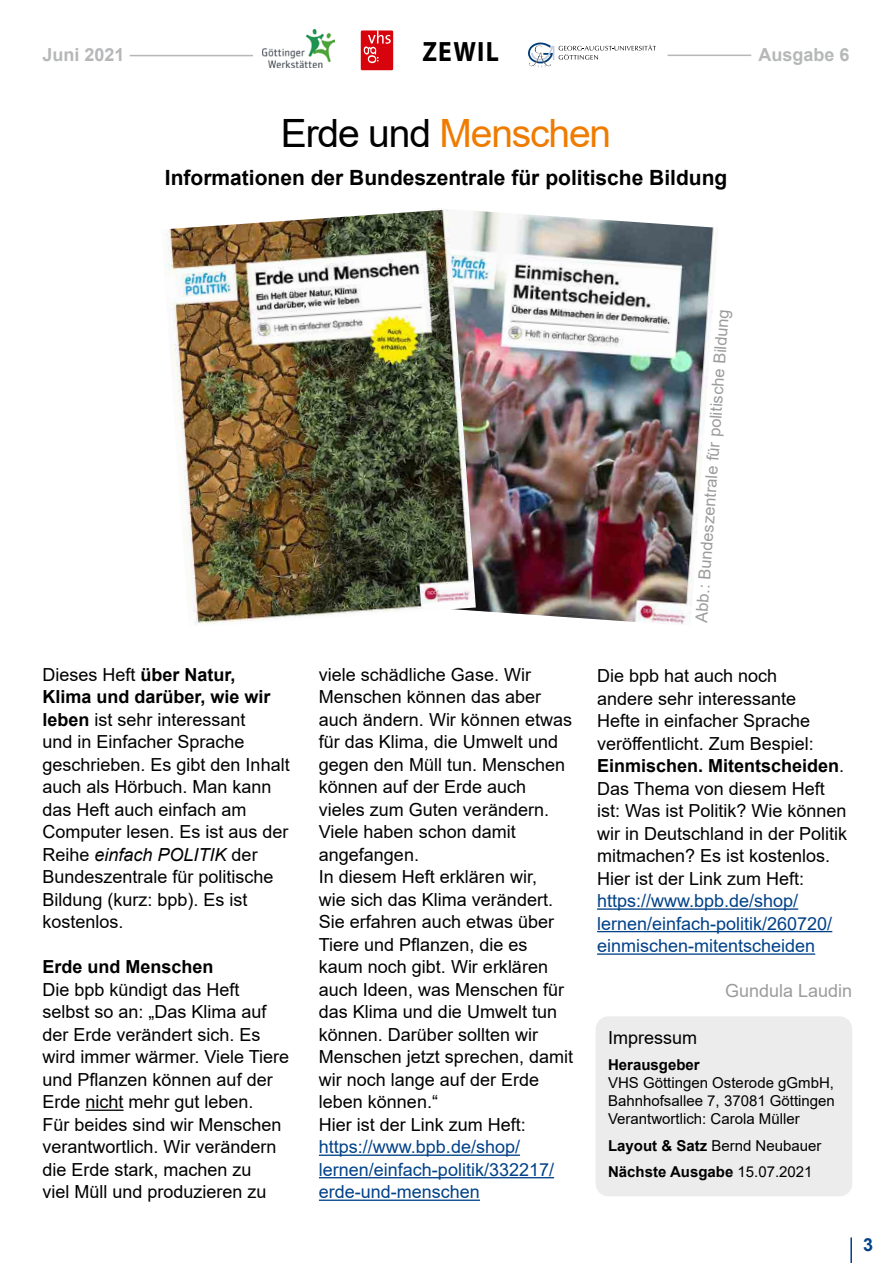
<style>
.page{position:relative;width:893px;height:1263px;background:#fff}
.page>*{position:absolute;margin:0;border:0;box-sizing:border-box;transform-origin:0 0}
.t1{font:39px "Arial";letter-spacing:-.03em;color:#ef7c00}
.t2{font:700 28.05px "Myriad Pro";letter-spacing:.05em;color:#000;scale:.91 1}
.t3{font:700 21px "Arial";color:#000}
.t4{font:18px/22.5px "Arial";color:#000}
.t5{font:18px/22.5px "Arial";color:#004188}
.t6{font:700 18px "Arial";color:#b6b7b8}
.t7{font:700 18px "Arial";color:#000}
.t8{font:18px "Arial";color:#9c9c9d}
.t9{font:700 18px "Arial";color:#004188}
.t10{font:16.5px "Arial";color:#9c9c9d}
.t11{font:15px/18px "Arial";color:#000;text-align:justify}
.t12{font:700 15px/26.5px "Arial";color:#000}
.s1{color:#000}
.s2{font-weight:700}
.s3{font-style:italic}
.s4{font-weight:400}
</style>
<div class="page">
<hr style="left:850px;top:1237px;width:2px;height:26px;background:#004188">
<img style="left:476px;top:211px;width:238px;height:414px">
<hr style="left:130px;top:55px;width:123px;height:1px;background:#b6b7b8">
<hr style="left:668px;top:55px;width:83px;height:1px;background:#b6b7b8">
<svg style="left:528px;top:42px;width:128px;height:25px"></svg>
<img style="left:263px;top:30px;width:71px;height:37px">
<div style="left:361px;top:31px;width:32px;height:39px;background:#d7040d"></div>
<svg style="left:364px;top:31px;width:27px;height:32px"></svg>
<hr style="left:86px;top:1109px;width:38px;height:2px;background:#000">
<hr style="left:319px;top:1154px;width:201px;height:2px;background:#004188">
<hr style="left:319px;top:1177px;width:235px;height:1px;background:#004188">
<hr style="left:319px;top:1199px;width:161px;height:2px;background:#004188">
<hr style="left:597px;top:908px;width:201px;height:2px;background:#004188">
<hr style="left:597px;top:931px;width:235px;height:1px;background:#004188">
<hr style="left:597px;top:953px;width:218px;height:2px;background:#004188">
<div style="left:596px;top:1016px;width:256px;height:180px;background:#ececec;border-radius:13px"></div>
<img style="left:164px;top:209px;width:312px;height:415px">
<p class="t6" style="left:43px;top:42px;width:84px">Juni 2021</p>
<h2 class="t2" style="left:422px;top:33px;width:86px">ZEWIL</h2>
<p class="t6" style="left:758px;top:42px;width:93px">Ausgabe 6</p>
<h1 class="t1" style="left:281px;top:107px;width:332px"><span class="s1">Erde und</span> Menschen</h1>
<p class="t3" style="left:165px;top:163px;width:564px">Informationen der Bundeszentrale für politische Bildung</p>
<p class="t4" style="left:43px;top:663px;width:249px">Dieses Heft <span class="s2">ü ber Natur,<br>Klima und darü ber, wie wir leben</span> ist sehr interessant<br>und in Einfacher Sprache geschrieben. Es gibt den Inhalt auch als Hörbuch. Man kann das Heft auch einfach am<br>Computer lesen. Es ist aus der<br>Reihe <span class="s3">einfach POLITIK</span> der<br>Bundeszentrale für politische<br>Bildung (kurz: bpb). Es ist kostenlos.</p>
<p class="t7" style="left:43px;top:954px;width:173px">Erde und Menschen</p>
<p class="t4" style="left:43px;top:978px;width:248px">Die bpb kündigt das Heft selbst so an: „Das Klima auf der Erde verändert sich. Es wird immer wärmer. Viele Tiere und Pflanzen können auf der<br>Erde nicht mehr gut leben.<br>Fü r beides sind wir Menschen verantwortlich. Wir verändern die Erde stark, machen zu<br>viel Mü ll und produzieren zu</p>
<p class="t4" style="left:319px;top:663px;width:256px">viele schädliche Gase. Wir<br>Menschen können das aber auch ändern. Wir können etwas fü r das Klima, die Umwelt und gegen den Müll tun. Menschen können auf der Erde auch vieles zum Guten verändern.<br>Viele haben schon damit angefangen.<br>In diesem Heft erklären wir,<br>wie sich das Klima verändert.<br>Sie erfahren auch etwas ü ber<br>Tiere und Pflanzen, die es kaum noch gibt. Wir erklären auch Ideen, was Menschen fü r das Klima und die Umwelt tun können. Darü ber sollten wir<br>Menschen jetzt sprechen, damit wir noch lange auf der Erde leben können.“<br>Hier ist der Link zum Heft:</p>
<p class="t5" style="left:319px;top:1135px;width:237px">https://www.bpb.de/shop/ lernen/einfach-politik/332217/ erde-und-menschen</p>
<p class="t10" style="left:690px;top:622px;width:316px;rotate:-86deg">Abb.: Bundeszentrale für politische Bildung</p>
<p class="t4" style="left:597px;top:664px;width:252px">Die bpb hat auch noch<br>andere sehr interessante<br>Hefte in einfacher Sprache veröffentlicht. Zum Bespiel:<br><span class="s2">Einmischen. Mitentscheiden</span>.<br>Das Thema von diesem Heft ist: Was ist Politik? Wie können wir in Deutschland in der Politik mitmachen? Es ist kostenlos.<br>Hier ist der Link zum Heft:</p>
<p class="t5" style="left:597px;top:889px;width:237px">https://www.bpb.de/shop/ lernen/einfach-politik/260720/ einmischen-mitentscheiden</p>
<p class="t8" style="left:725px;top:978px;width:129px">Gundula Laudin</p>
<p class="t4" style="left:608px;top:1026px;width:91px">Impressum</p>
<p class="t12" style="left:608px;top:1052px;width:93px">Herausgeber</p>
<p class="t11" style="left:608px;top:1074px;width:228px">VHS Göttingen Osterode gGmbH, Bahnhofsallee 7, 37081 Göttingen Verantwortlich: Carola Müller</p>
<p class="t12" style="left:608px;top:1132px;width:215px">Layout &amp; Satz <span class="s4">Bernd Neubauer<br></span>Nächste Ausgabe <span class="s4">15.07.2021</span></p>
<p class="t9" style="left:863px;top:1231px;width:12px">3</p>
</div>
